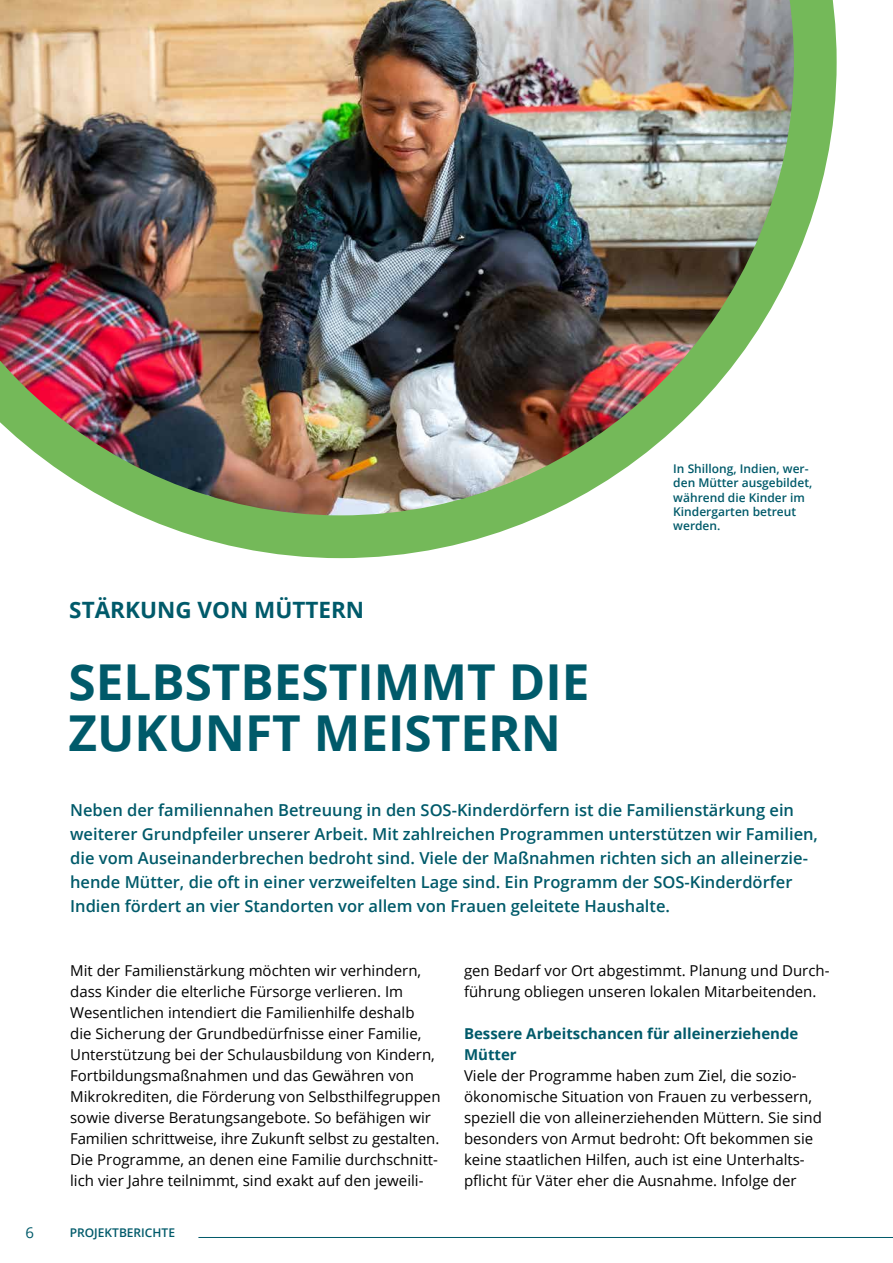
<style>
.page{position:relative;width:893px;height:1263px;background:#fff}
.page>*{position:absolute;margin:0;border:0;box-sizing:border-box;transform-origin:0 0}
.t1{font:700 49.5px/51px "Open Sans";color:#005a6a}
.t2{font:700 22.5px "Open Sans";color:#005a6a}
.t3{font:600 16.5px/24px "Open Sans";color:#005a6a}
.t4{font:15px/21px "Open Sans";color:#000}
.t5{font:700 15px/21px "Open Sans";color:#005a6a}
.t6{font:15px "Open Sans";color:#005a6a}
.t7{font:600 12px/14.2px "Open Sans";color:#005a6a}
</style>
<div class="page">
<img style="left:0;top:0;width:837px;height:558px">
<hr style="left:198px;top:1237px;width:695px;height:1px;background:#005a6a">
<h2 class="t2" style="left:69px;top:594px;width:296px">STÄRKUNG VON MÜTTERN</h2>
<h1 class="t1" style="left:68px;top:655px;width:523px">SELBSTBESTIMMT DIE<br>ZUKUNFT MEISTERN</h1>
<p class="t7" style="left:673px;top:461px;width:140px">In Shillong, Indien, wer&shy;den Mütter ausgebildet, während die Kinder im<br>Kindergarten betreut werden.</p>
<p class="t3" style="left:70px;top:798px;width:749px">Neben der familiennahen Betreuung in den SOS-Kinderdörfern ist die Familienstärkung ein weiterer Grundpfeiler unserer Arbeit. Mit zahlreichen Programmen unterstützen wir Familien, die vom Auseinanderbrechen bedroht sind. Viele der Maßnahmen richten sich an alleinerzie&shy;hende Mütter, die oft in einer verzweifelten Lage sind. Ein Programm der SOS-Kinderdörfer Indien fördert an vier Standorten vor allem von Frauen geleitete Haushalte.</p>
<p class="t4" style="left:70px;top:959px;width:372px">Mit der Familienstärkung möchten wir verhindern, dass Kinder die elterliche Fürsorge verlieren. Im Wesentlichen intendiert die Familienhilfe deshalb<br>die Sicherung der Grundbedürfnisse einer Familie, Unterstützung bei der Schulausbildung von Kindern, Fortbildungsmaßnahmen und das Gewähren von Mikrokrediten, die Förderung von Selbsthilfegruppen sowie diverse Beratungsangebote. So befähigen wir Familien schrittweise, ihre Zukunft selbst zu gestalten.<br>Die Programme, an denen eine Familie durchschnitt&shy;lich vier Jahre teilnimmt, sind exakt auf den jeweili-</p>
<p class="t4" style="left:464px;top:959px;width:367px">gen Bedarf vor Ort abgestimmt. Planung und Durch&shy;führung obliegen unseren lokalen Mitarbeitenden.</p>
<p class="t5" style="left:464px;top:1022px;width:336px">Bessere Arbeitschancen für alleinerziehende<br>Mütter</p>
<p class="t4" style="left:464px;top:1064px;width:359px">Viele der Programme haben zum Ziel, die sozio&shy;ökonomische Situation von Frauen zu verbessern, speziell die von alleinerziehenden Müttern. Sie sind besonders von Armut bedroht: Oft bekommen sie keine staatlichen Hilfen, auch ist eine Unterhalts&shy;pflicht für Väter eher die Ausnahme. Infolge der</p>
<p class="t6" style="left:26px;top:1222px;width:10px">6</p>
<p class="t7" style="left:70px;top:1226px;width:107px">PROJEKTBERICHTE</p>
</div>
